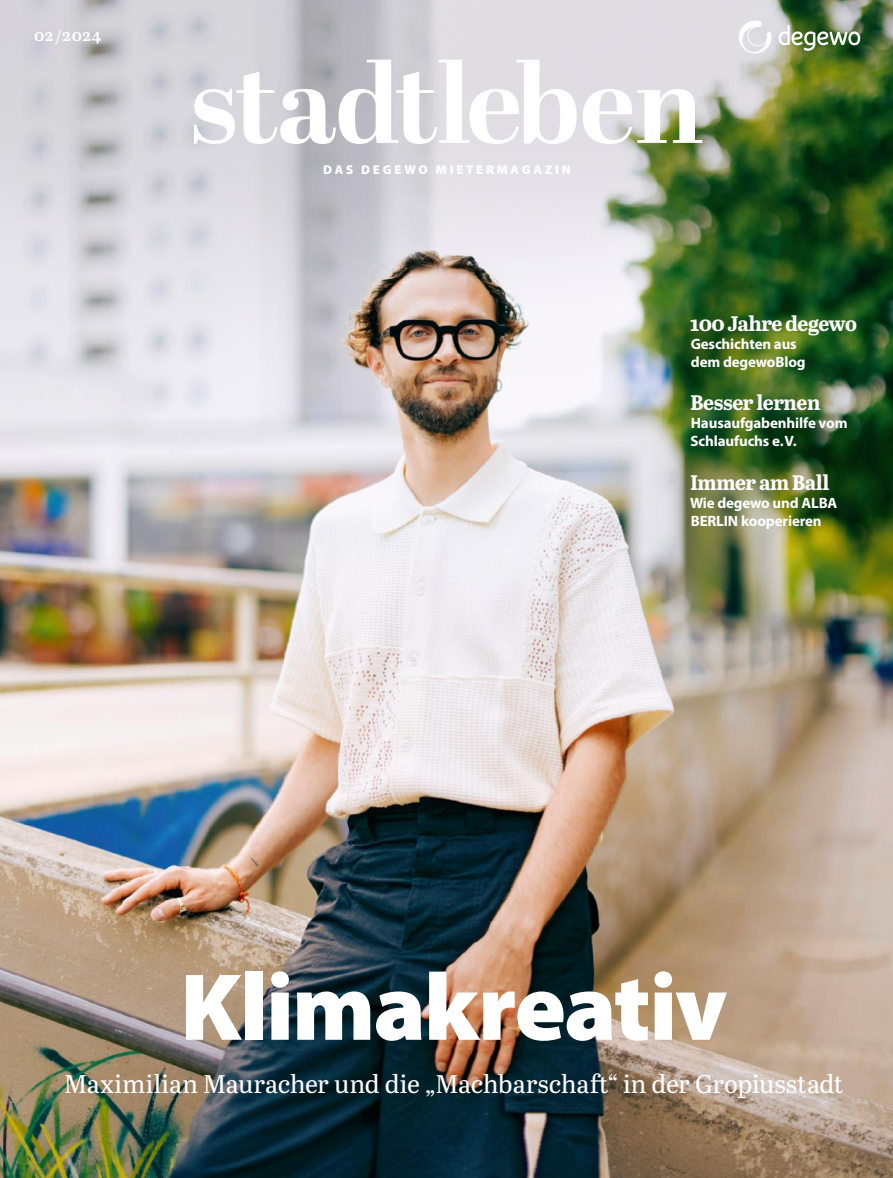
<style>
.page{position:relative;width:893px;height:1178px;background:#fff}
.page>*{position:absolute;margin:0;border:0;box-sizing:border-box;transform-origin:0 0}
.t1{font:700 111px "Abril Display";letter-spacing:-.015em;color:#fff}
.t2{font:900 96px "Myriad Pro";letter-spacing:-.02em;color:#fff}
.t3{font:25.5px "Abril Text";letter-spacing:-.005em;color:#fff}
.t4{font:700 21px "Abril Text";letter-spacing:-.025em;color:#fff}
.t5{font:600 16.5px "Abril Text";letter-spacing:.015em;color:#fff}
.t6{font:700 15px/18px "Myriad Pro";letter-spacing:-.01em;color:#fff}
.t7{font:900 12.75px "Myriad Pro";letter-spacing:.22em;color:#fff}
</style>
<div class="page">
<img style="left:0;top:0;width:893px;height:1178px">
<svg style="left:739px;top:21px;width:121px;height:32px"></svg>
<p class="t5" style="left:34px;top:23px;width:69px">02 / 2024</p>
<h1 class="t1" style="left:189px;top:27px;width:516px">stadtleben</h1>
<p class="t7" style="left:323px;top:161px;width:249px">DAS DEGEWO MIETERMAGAZIN</p>
<h3 class="t4" style="left:690px;top:308px;width:169px">100 Jahre degewo</h3>
<p class="t6" style="left:691px;top:334px;width:116px">Geschichten aus dem degewoBlog</p>
<h3 class="t4" style="left:690px;top:387px;width:132px">Besser lernen</h3>
<p class="t6" style="left:690px;top:414px;width:159px">Hausaufgabenhilfe vom<br>Schlaufuchs e.V.</p>
<h3 class="t4" style="left:691px;top:466px;width:140px">Immer am Ball</h3>
<p class="t6" style="left:690px;top:493px;width:149px">Wie degewo und ALBA<br>BERLIN kooperieren</p>
<h2 class="t2" style="left:180px;top:943px;width:549px">Klimakreativ</h2>
<h3 class="t3" style="left:64px;top:1065px;width:781px">Maximilian Mauracher und die „Machbarschaft“ in der Gropiusstadt</h3>
</div>
